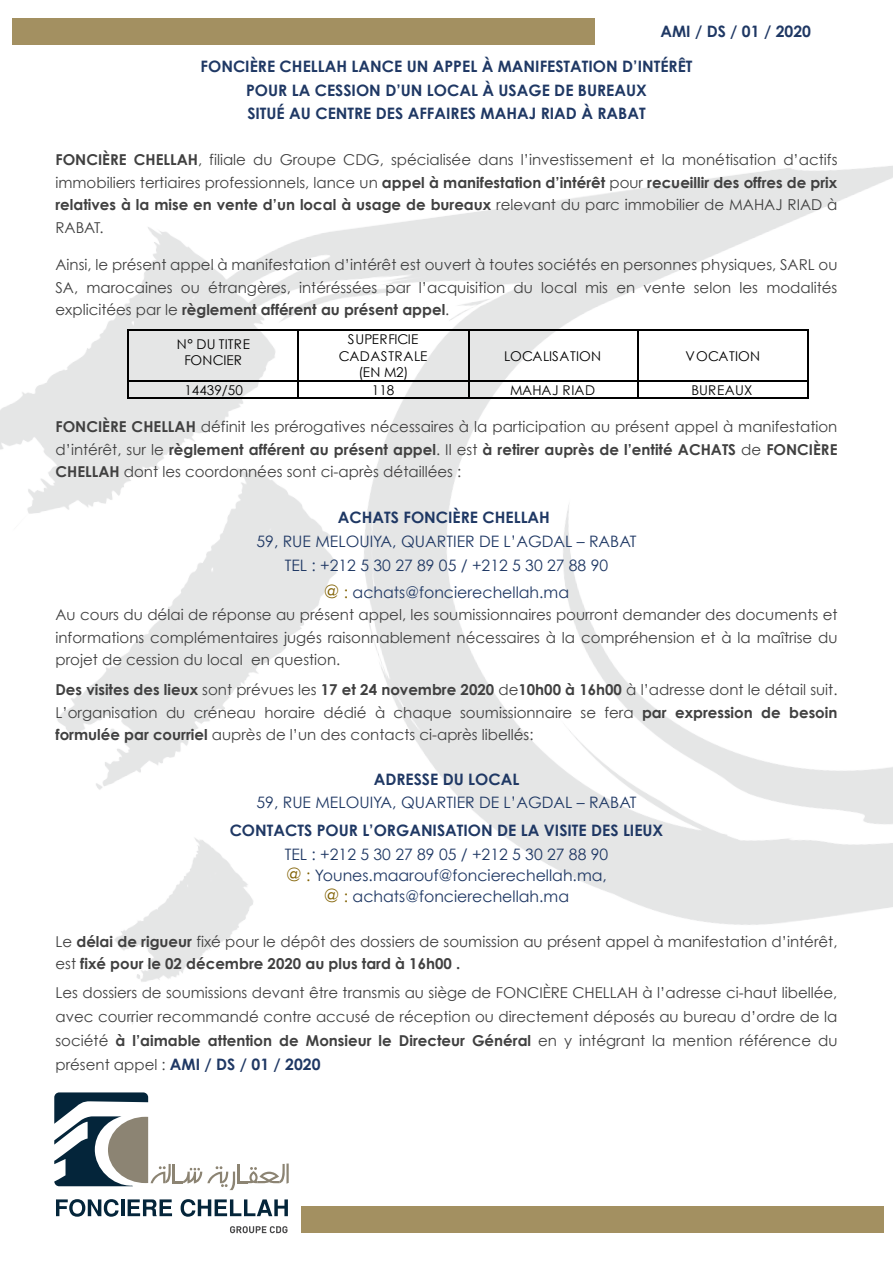
<style>
.page{position:relative;width:893px;height:1263px;background:#fff}
.page>*{position:absolute;margin:0;border:0;box-sizing:border-box;transform-origin:0 0}
.t1{font:700 15.75px/23.7px "Century Gothic";color:#1f3864;text-align:center}
.t2{font:15.75px/21px "Century Gothic";color:#1f3864;text-align:center}
.t3{font:15px/22.5px "Century Gothic";color:#404040;text-align:justify}
.t4{font:13.5px/16.5px "Century Gothic";letter-spacing:.02em;color:#000;text-align:center}
.t5{font:13.5px "Century Gothic";letter-spacing:.04em;color:#000}
.s1{font-weight:700}
.s2{font-size:18px;color:#806000}
.s3{color:#806000}
.s4{font-weight:400;font-size:15px;color:#404040}
</style>
<div class="page">
<div style="left:12px;top:18px;width:582px;height:27px;background:#a39061"></div>
<div style="left:302px;top:1206px;width:582px;height:27px;background:#a39061"></div>
<img style="left:0;top:166px;width:892px;height:859px">
<svg style="left:56px;top:1199px;width:62px;height:18px"></svg>
<hr style="left:121px;top:1199px;width:3px;height:17px;background:#04253a">
<svg style="left:128px;top:1199px;width:44px;height:17px"></svg>
<svg style="left:181px;top:1199px;width:107px;height:18px"></svg>
<svg style="left:230px;top:1226px;width:57px;height:7px"></svg>
<svg style="left:54px;top:1092px;width:235px;height:98px"></svg>
<hr style="left:129px;top:329px;width:168px;height:2px;background:#000">
<hr style="left:298px;top:329px;width:170px;height:2px;background:#000">
<hr style="left:469px;top:329px;width:168px;height:2px;background:#000">
<hr style="left:639px;top:329px;width:168px;height:2px;background:#000">
<hr style="left:127px;top:331px;width:2px;height:49px;background:#000">
<hr style="left:297px;top:331px;width:1px;height:49px;background:#000">
<hr style="left:468px;top:331px;width:1px;height:49px;background:#000">
<hr style="left:637px;top:331px;width:2px;height:49px;background:#000">
<hr style="left:807px;top:331px;width:1px;height:49px;background:#000">
<hr style="left:129px;top:380px;width:168px;height:2px;background:#000">
<hr style="left:298px;top:380px;width:170px;height:2px;background:#000">
<hr style="left:469px;top:380px;width:168px;height:2px;background:#000">
<hr style="left:639px;top:380px;width:168px;height:2px;background:#000">
<svg style="left:127px;top:380px;width:2px;height:18px"></svg>
<hr style="left:129px;top:397px;width:168px;height:1px;background:#000">
<svg style="left:297px;top:380px;width:1px;height:18px"></svg>
<hr style="left:298px;top:397px;width:170px;height:1px;background:#000">
<svg style="left:468px;top:380px;width:1px;height:18px"></svg>
<hr style="left:469px;top:397px;width:168px;height:1px;background:#000">
<svg style="left:637px;top:380px;width:2px;height:18px"></svg>
<hr style="left:639px;top:397px;width:168px;height:1px;background:#000">
<svg style="left:807px;top:380px;width:1px;height:18px"></svg>
<p class="t1" style="left:660px;top:19px;width:152px">AMI / DS / 01 / 2020</p>
<p class="t1" style="left:200px;top:54px;width:493px">FONCIÈRE CHELLAH LANCE UN APPEL À MANIFESTATION D’INTÉRÊT<br>POUR LA CESSION D’UN LOCAL À USAGE DE BUREAUX<br>SITUÉ AU CENTRE DES AFFAIRES MAHAJ RIAD À RABAT</p>
<p class="t3" style="left:55px;top:148px;width:783px"><span class="s1">FONCIÈRE CHELLAH</span>, filiale du Groupe CDG, spécialisée dans l’investissement et la monétisation d’actifs immobiliers tertiaires professionnels, lance un <span class="s1">appel à manifestation d’intérêt</span> pour <span class="s1">recueillir des offres de prix relatives à la mise en vente d’un local à usage de bureaux</span> relevant du parc immobilier de MAHAJ RIAD à RABAT.</p>
<p class="t3" style="left:55px;top:253px;width:783px">Ainsi, le présent appel à manifestation d’intérêt est ouvert à toutes sociétés en personnes physiques, SARL ou SA, marocaines ou étrangères, intéréssées par l’acquisition du local mis en vente selon les modalités explicitées par le <span class="s1">règlement afférent au présent appel</span>.</p>
<p class="t4" style="left:177px;top:336px;width:75px">N° DU TITRE<br>FONCIER</p>
<p class="t4" style="left:339px;top:331px;width:90px">SUPERFICIE<br>CADASTRALE (EN M2)</p>
<p class="t4" style="left:504px;top:348px;width:98px">LOCALISATION</p>
<p class="t4" style="left:685px;top:348px;width:76px">VOCATION</p>
<p class="t4" style="left:184px;top:382px;width:60px">14439/50</p>
<p class="t4" style="left:372px;top:382px;width:24px">118</p>
<p class="t5" style="left:510px;top:381px;width:87px">MAHAJ RIAD</p>
<p class="t4" style="left:691px;top:382px;width:62px">BUREAUX</p>
<p class="t3" style="left:55px;top:415px;width:783px"><span class="s1">FONCIÈRE CHELLAH</span> définit les prérogatives nécessaires à la participation au présent appel à manifestation d’intérêt, sur le <span class="s1">règlement afférent au présent appel</span>. Il est <span class="s1">à retirer auprès de l’entité ACHATS</span> de <span class="s1">FONCIÈRE CHELLAH</span> dont les coordonnées sont ci-après détaillées :</p>
<p class="t1" style="left:338px;top:505px;width:213px">ACHATS FONCIÈRE CHELLAH</p>
<p class="t2" style="left:256px;top:529px;width:381px;line-height:23.7px">59, RUE MELOUIYA, QUARTIER DE L’AGDAL – RABAT<br>TEL : +212 5 30 27 89 05 / +212 5 30 27 88 90</p>
<p class="t2" style="left:324px;top:581px;width:247px"><span class="s2">@</span> <span class="s3">:</span> achats@foncierechellah.ma</p>
<p class="t3" style="left:55px;top:603px;width:783px">Au cours du délai de réponse au présent appel, les soumissionnaires pourront demander des documents et informations complémentaires jugés raisonnablement nécessaires à la compréhension et à la maîtrise du projet de cession du local en question.</p>
<p class="t3" style="left:55px;top:678px;width:783px"><span class="s1">Des visites des lieux</span> sont prévues les <span class="s1">17 et 24 novembre 2020</span> de<span class="s1">10h00 à 16h00</span> à l’adresse dont le détail suit.<br>L’organisation du créneau horaire dédié à chaque soumissionnaire se fera <span class="s1">par expression de besoin formulée par courriel</span> auprès de l’un des contacts ci-après libellés:</p>
<p class="t1" style="left:373px;top:767px;width:147px">ADRESSE DU LOCAL</p>
<p class="t2" style="left:256px;top:791px;width:381px">59, RUE MELOUIYA, QUARTIER DE L’AGDAL – RABAT</p>
<p class="t1" style="left:230px;top:818px;width:435px">CONTACTS POUR L’ORGANISATION DE LA VISITE DES LIEUX</p>
<p class="t2" style="left:285px;top:843px;width:325px">TEL : +212 5 30 27 89 05 / +212 5 30 27 88 90 <span class="s2">@</span> <span class="s3">:</span> Younes.maarouf@foncierechellah.ma, <span class="s2">@</span> <span class="s3">:</span> achats@foncierechellah.ma</p>
<p class="t3" style="left:55px;top:930px;width:783px">Le <span class="s1">délai de rigueur</span> fixé pour le dépôt des dossiers de soumission au présent appel à manifestation d’intérêt, est <span class="s1">fixé pour le 02 décembre 2020 au plus tard à 16h00 .</span></p>
<p class="t3" style="left:55px;top:980px;width:783px;line-height:24px">Les dossiers de soumissions devant être transmis au siège de FONCIÈRE CHELLAH à l’adresse ci-haut libellée, avec courrier recommandé contre accusé de réception ou directement déposés au bureau d’ordre de la société <span class="s1">à l’aimable attention de Monsieur le Directeur Général</span> en y intégrant la mention référence du</p>
<p class="t1" style="left:55px;top:1052px;width:266px"><span class="s4">présent appel :</span> AMI / DS / 01 / 2020</p>
</div>
